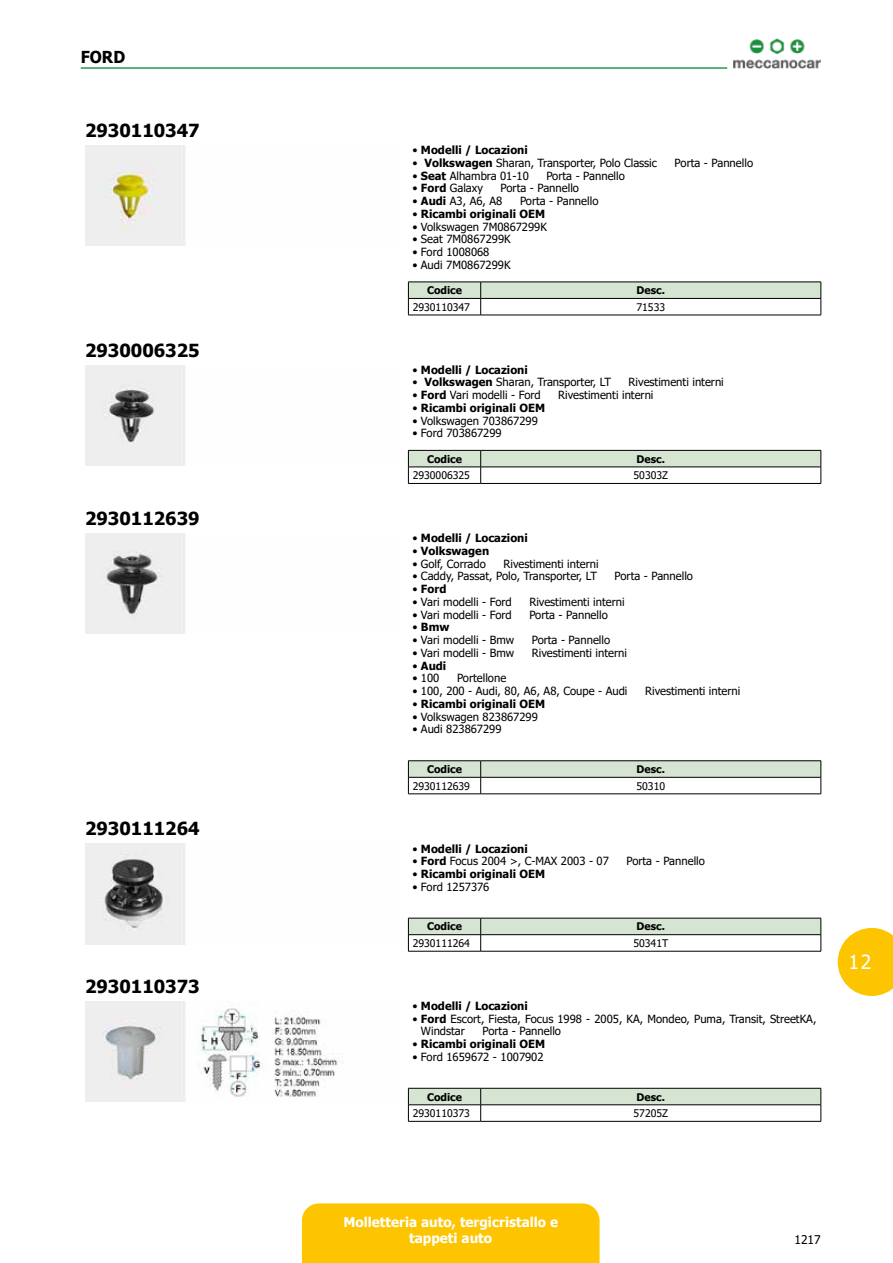
<style>
.page{position:relative;width:893px;height:1263px;background:#fff}
.page>*{position:absolute;margin:0;border:0;box-sizing:border-box;transform-origin:0 0}
.t1{font:19.5px "Tahoma";color:#fff}
.t2{font:700 18px "Tahoma";color:#000}
.t3{font:700 16.5px "Tahoma";color:#000;scale:.95 1}
.t4{font:700 13.5px/16.2px "Tahoma";color:#fff;text-align:center}
.t5{font:12px "Tahoma";color:#000}
.t6{font:11.25px/12.8px "Tahoma";color:#000}
.t7{font:700 11.25px "Tahoma";color:#000}
.t8{font:10.5px "Tahoma";color:#000}
.t9{font:700 10.5px "Tahoma";color:#000}
.s1{font-weight:400}
.s2{font-weight:700}
</style>
<div class="page">
<div style="left:302px;top:1203px;width:298px;height:60px;background:#fdc500"></div>
<svg style="left:838px;top:928px;width:55px;height:68px"></svg>
<img style="left:733px;top:38px;width:88px;height:31px">
<hr style="left:81px;top:67px;width:646px;height:2px;background:#28974e">
<img style="left:85px;top:146px;width:100px;height:100px">
<svg style="left:408px;top:282px;width:414px;height:33px"></svg>
<hr style="left:408px;top:315px;width:73px;height:1px;background:#000">
<hr style="left:481px;top:315px;width:340px;height:1px;background:#000">
<img style="left:85px;top:365px;width:100px;height:100px">
<svg style="left:408px;top:450px;width:414px;height:33px"></svg>
<hr style="left:408px;top:483px;width:73px;height:1px;background:#000">
<hr style="left:481px;top:483px;width:340px;height:1px;background:#000">
<img style="left:85px;top:533px;width:100px;height:101px">
<hr style="left:408px;top:760px;width:73px;height:1px;background:#000">
<hr style="left:481px;top:760px;width:340px;height:1px;background:#000">
<svg style="left:408px;top:761px;width:414px;height:33px"></svg>
<hr style="left:408px;top:793px;width:73px;height:1px;background:#000">
<hr style="left:481px;top:793px;width:340px;height:1px;background:#000">
<img style="left:85px;top:844px;width:100px;height:100px">
<svg style="left:408px;top:918px;width:414px;height:33px"></svg>
<hr style="left:408px;top:951px;width:73px;height:1px;background:#000">
<hr style="left:481px;top:951px;width:340px;height:1px;background:#000">
<img style="left:85px;top:1001px;width:259px;height:100px">
<svg style="left:408px;top:1088px;width:414px;height:33px"></svg>
<hr style="left:408px;top:1121px;width:73px;height:1px;background:#000">
<hr style="left:481px;top:1121px;width:340px;height:1px;background:#000">
<h3 class="t3" style="left:81px;top:45px;width:48px">Ford</h3>
<h2 class="t2" style="left:85px;top:118px;width:116px">2930110347</h2>
<h2 class="t2" style="left:85px;top:337px;width:116px">2930006325</h2>
<h2 class="t2" style="left:85px;top:506px;width:116px">2930112639</h2>
<h2 class="t2" style="left:85px;top:816px;width:116px">2930111264</h2>
<h2 class="t2" style="left:85px;top:974px;width:116px">2930110373</h2>
<p class="t7" style="left:412px;top:142px;width:117px"><span class="s1">•</span> Modelli / Locazioni</p>
<p class="t6" style="left:412px;top:157px;width:246px">• <span class="s2">Volkswagen</span> Sharan, Transporter, Polo Classic</p>
<p class="t6" style="left:675px;top:157px;width:80px">Porta - Pannello</p>
<p class="t6" style="left:412px;top:170px;width:118px">• <span class="s2">Seat</span> Alhambra 01-10</p>
<p class="t6" style="left:546px;top:170px;width:80px">Porta - Pannello</p>
<p class="t6" style="left:412px;top:183px;width:72px">• <span class="s2">Ford</span> Galaxy</p>
<p class="t6" style="left:501px;top:183px;width:80px">Porta - Pannello</p>
<p class="t6" style="left:412px;top:195px;width:91px">• <span class="s2">Audi</span> A3, A6, A8</p>
<p class="t6" style="left:520px;top:195px;width:80px">Porta - Pannello</p>
<p class="t7" style="left:412px;top:206px;width:134px"><span class="s1">•</span> Ricambi originali OEM</p>
<p class="t6" style="left:412px;top:221px;width:136px">• Volkswagen 7M0867299K</p>
<p class="t6" style="left:412px;top:234px;width:100px">• Seat 7M0867299K</p>
<p class="t6" style="left:412px;top:246px;width:78px">• Ford 1008068</p>
<p class="t6" style="left:412px;top:259px;width:100px">• Audi 7M0867299K</p>
<p class="t9" style="left:427px;top:283px;width:37px">Codice</p>
<p class="t9" style="left:637px;top:283px;width:30px">Desc.</p>
<p class="t8" style="left:413px;top:300px;width:59px">2930110347</p>
<p class="t8" style="left:636px;top:300px;width:30px">71533</p>
<p class="t7" style="left:412px;top:362px;width:117px"><span class="s1">•</span> Modelli / Locazioni</p>
<p class="t6" style="left:412px;top:377px;width:200px">• <span class="s2">Volkswagen</span> Sharan, Transporter, LT</p>
<p class="t6" style="left:629px;top:377px;width:97px">Rivestimenti interni</p>
<p class="t6" style="left:412px;top:389px;width:130px">• <span class="s2">Ford</span> Vari modelli - Ford</p>
<p class="t6" style="left:558px;top:389px;width:97px">Rivestimenti interni</p>
<p class="t7" style="left:412px;top:400px;width:134px"><span class="s1">•</span> Ricambi originali OEM</p>
<p class="t6" style="left:412px;top:415px;width:127px">• Volkswagen 703867299</p>
<p class="t6" style="left:412px;top:428px;width:91px">• Ford 703867299</p>
<p class="t9" style="left:427px;top:451px;width:37px">Codice</p>
<p class="t9" style="left:637px;top:451px;width:30px">Desc.</p>
<p class="t8" style="left:413px;top:468px;width:59px">2930006325</p>
<p class="t8" style="left:633px;top:468px;width:36px">50303Z</p>
<p class="t7" style="left:412px;top:530px;width:117px"><span class="s1">•</span> Modelli / Locazioni</p>
<p class="t7" style="left:412px;top:543px;width:78px"><span class="s1">•</span> Volkswagen</p>
<p class="t6" style="left:412px;top:558px;width:75px">• Golf, Corrado</p>
<p class="t6" style="left:503px;top:558px;width:97px">Rivestimenti interni</p>
<p class="t6" style="left:412px;top:570px;width:186px">• Caddy, Passat, Polo, Transporter, LT</p>
<p class="t6" style="left:615px;top:570px;width:80px">Porta - Pannello</p>
<p class="t7" style="left:412px;top:581px;width:35px"><span class="s1">•</span> Ford</p>
<p class="t6" style="left:412px;top:596px;width:101px">• Vari modelli - Ford</p>
<p class="t6" style="left:529px;top:596px;width:97px">Rivestimenti interni</p>
<p class="t6" style="left:412px;top:609px;width:101px">• Vari modelli - Ford</p>
<p class="t6" style="left:529px;top:609px;width:80px">Porta - Pannello</p>
<p class="t7" style="left:412px;top:619px;width:38px"><span class="s1">•</span> Bmw</p>
<p class="t6" style="left:412px;top:634px;width:103px">• Vari modelli - Bmw</p>
<p class="t6" style="left:532px;top:634px;width:80px">Porta - Pannello</p>
<p class="t6" style="left:412px;top:647px;width:103px">• Vari modelli - Bmw</p>
<p class="t6" style="left:532px;top:647px;width:97px">Rivestimenti interni</p>
<p class="t7" style="left:412px;top:658px;width:35px"><span class="s1">•</span> Audi</p>
<p class="t6" style="left:412px;top:672px;width:28px">• 100</p>
<p class="t6" style="left:457px;top:672px;width:51px">Portellone</p>
<p class="t6" style="left:412px;top:685px;width:217px">• 100, 200 - Audi, 80, A6, A8, Coupe - Audi</p>
<p class="t6" style="left:645px;top:685px;width:97px">Rivestimenti interni</p>
<p class="t7" style="left:412px;top:696px;width:134px"><span class="s1">•</span> Ricambi originali OEM</p>
<p class="t6" style="left:412px;top:711px;width:127px">• Volkswagen 823867299</p>
<p class="t6" style="left:412px;top:723px;width:91px">• Audi 823867299</p>
<p class="t9" style="left:427px;top:762px;width:37px">Codice</p>
<p class="t9" style="left:637px;top:762px;width:30px">Desc.</p>
<p class="t8" style="left:413px;top:779px;width:59px">2930112639</p>
<p class="t8" style="left:636px;top:779px;width:30px">50310</p>
<p class="t7" style="left:412px;top:840px;width:117px"><span class="s1">•</span> Modelli / Locazioni</p>
<p class="t6" style="left:412px;top:855px;width:198px">• <span class="s2">Ford</span> Focus 2004 &gt;, C-MAX 2003 - 07</p>
<p class="t6" style="left:626px;top:855px;width:80px">Porta - Pannello</p>
<p class="t7" style="left:412px;top:866px;width:134px"><span class="s1">•</span> Ricambi originali OEM</p>
<p class="t6" style="left:412px;top:881px;width:78px">• Ford 1257376</p>
<p class="t9" style="left:427px;top:919px;width:37px">Codice</p>
<p class="t9" style="left:637px;top:919px;width:30px">Desc.</p>
<p class="t8" style="left:413px;top:936px;width:59px">2930111264</p>
<p class="t8" style="left:633px;top:936px;width:36px">50341T</p>
<p class="t7" style="left:412px;top:998px;width:117px"><span class="s1">•</span> Modelli / Locazioni</p>
<p class="t6" style="left:421px;top:1013px;width:397px;text-indent:-9px">• <span class="s2">Ford</span> Escort, Fiesta, Focus 1998 - 2005, KA, Mondeo, Puma, Transit, StreetKA,<br>Windstar</p>
<p class="t6" style="left:483px;top:1025px;width:80px">Porta - Pannello</p>
<p class="t7" style="left:412px;top:1036px;width:134px"><span class="s1">•</span> Ricambi originali OEM</p>
<p class="t6" style="left:412px;top:1051px;width:133px">• Ford 1659672 - 1007902</p>
<p class="t9" style="left:427px;top:1089px;width:37px">Codice</p>
<p class="t9" style="left:637px;top:1089px;width:30px">Desc.</p>
<p class="t8" style="left:413px;top:1106px;width:59px">2930110373</p>
<p class="t8" style="left:633px;top:1106px;width:36px">57205Z</p>
<h1 class="t1" style="left:848px;top:949px;width:25px">12</h1>
<p class="t4" style="left:343px;top:1214px;width:216px">Molletteria auto, tergicristallo e tappeti auto</p>
<p class="t5" style="left:794px;top:1231px;width:28px">1217</p>
</div>
